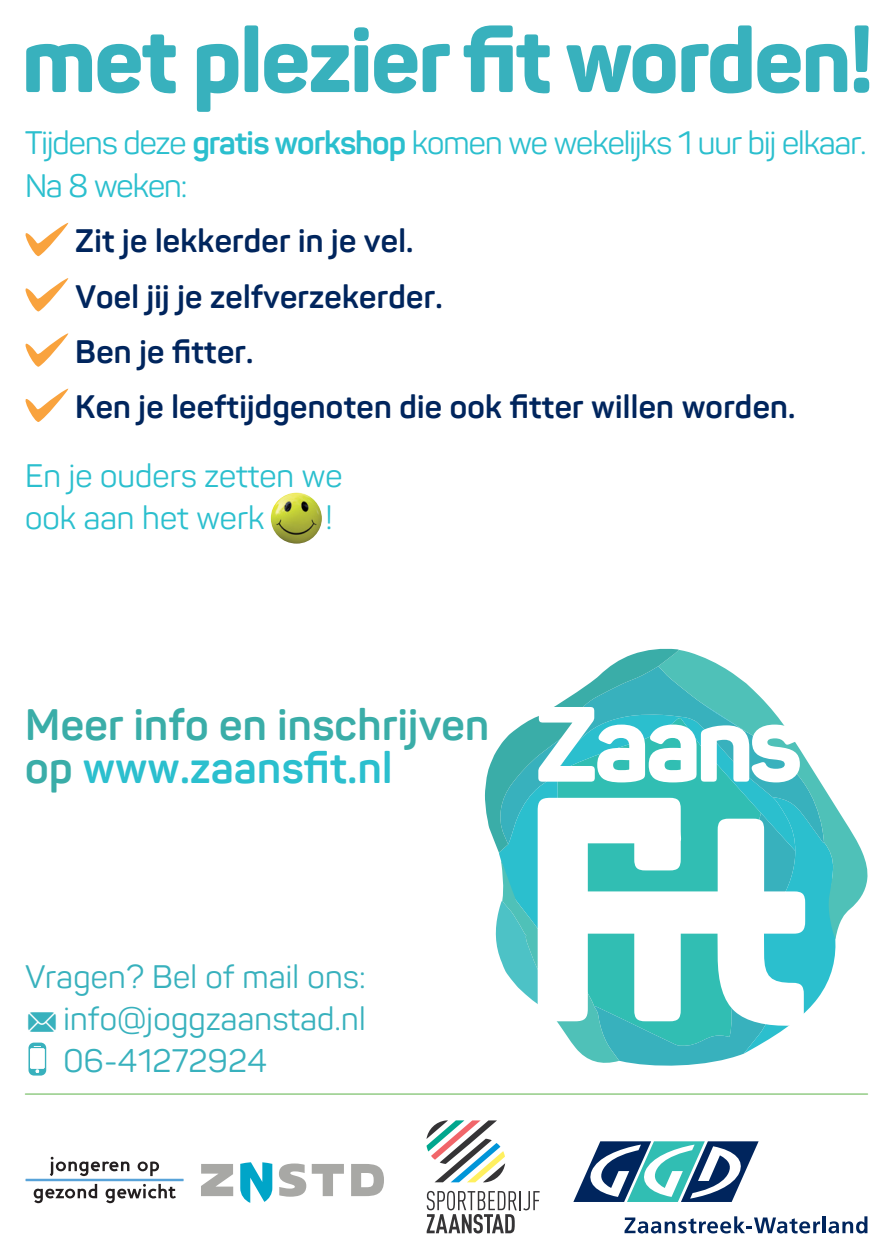
<style>
.page{position:relative;width:893px;height:1259px;background:#fff}
.page>*{position:absolute;margin:0;border:0;box-sizing:border-box;transform-origin:0 0}
.t1{font:800 90px "Panton";letter-spacing:-.02em;color:#38b1bd}
.t2{font:700 43.5px/42.9px "Panton";letter-spacing:.01em;color:#3aada8}
.t3{font:700 32.1px/55.2px "Panton";letter-spacing:.01em;color:#00255d}
.t4{font:32.1px/42.9px "Panton";letter-spacing:-.03em;color:#2bbfce}
.t5{font:32.1px "Panton";letter-spacing:.01em;color:#38b1bd}
.t6{font:32.1px/42px "Panton";letter-spacing:.005em;color:#2bbfce}
.s1{font-weight:700}
.s2{color:#2bbfce}
.s3{font-family:"Panton Icons B Fill";font-weight:700}
</style>
<div class="page">
<svg style="left:25px;top:222px;width:44px;height:35px"></svg>
<svg style="left:25px;top:278px;width:44px;height:34px"></svg>
<svg style="left:25px;top:333px;width:44px;height:34px"></svg>
<svg style="left:25px;top:388px;width:44px;height:34px"></svg>
<svg style="left:573px;top:1141px;width:186px;height:61px"></svg>
<svg style="left:624px;top:1216px;width:196px;height:17px"></svg>
<hr style="left:823px;top:1216px;width:3px;height:17px;background:#00255d">
<svg style="left:828px;top:1216px;width:39px;height:17px"></svg>
<svg style="left:837px;top:809px;width:31px;height:123px;fill:#4fc1b8"></svg>
<svg style="left:485px;top:648px;width:352px;height:417px"></svg>
<svg style="left:538px;top:798px;width:267px;height:228px"></svg>
<svg style="left:50px;top:1156px;width:79px;height:20px"></svg>
<svg style="left:138px;top:1161px;width:21px;height:15px"></svg>
<svg style="left:34px;top:1184px;width:63px;height:19px"></svg>
<svg style="left:106px;top:1184px;width:70px;height:19px"></svg>
<hr style="left:26px;top:1178px;width:158px;height:3px;background:#58a3d9">
<svg style="left:240px;top:1162px;width:32px;height:40px"></svg>
<svg style="left:351px;top:1164px;width:33px;height:32px"></svg>
<svg style="left:201px;top:1164px;width:32px;height:32px"></svg>
<svg style="left:312px;top:1164px;width:32px;height:32px"></svg>
<svg style="left:279px;top:1163px;width:27px;height:33px"></svg>
<svg style="left:427px;top:1190px;width:113px;height:43px"></svg>
<svg style="left:426px;top:1120px;width:79px;height:62px"></svg>
<img style="left:270px;top:492px;width:52px;height:51px;border-radius:50%">
<svg style="left:29px;top:1042px;width:17px;height:33px"></svg>
<hr style="left:26px;top:1093px;width:841px;height:1px;background:#93cc86">
<h1 class="t1" style="left:22px;top:8px;width:853px">met plezier fit worden!</h1>
<p class="t4" style="left:25px;top:124px;width:843px">Tijdens deze <span class="s1">gratis workshop</span> komen we wekelijks 1 uur bij elkaar.<br>Na 8 weken:</p>
<p class="t3" style="left:75px;top:216px;width:722px">Zit je lekkerder in je vel.<br>Voel jij je zelfverzekerder.<br>Ben je fitter.<br>Ken je leeftijdgenoten die ook fitter willen worden.</p>
<p class="t6" style="left:25px;top:457px;width:319px">En je ouders zetten we ook aan het werk</p>
<p class="t4" style="left:326px;top:499px;width:8px">!</p>
<h2 class="t2" style="left:25px;top:707px;width:466px">Meer info en inschrijven op <span class="s2">www.zaansfit.nl</span></h2>
<p class="t5" style="left:25px;top:964px;width:342px">Vragen? Bel of mail ons:</p>
<p class="t5" style="left:25px;top:1006px;width:342px"><span class="s3">a</span>info@joggzaanstad.nl</p>
<p class="t5" style="left:63px;top:1048px;width:205px">06-41272924</p>
</div>
